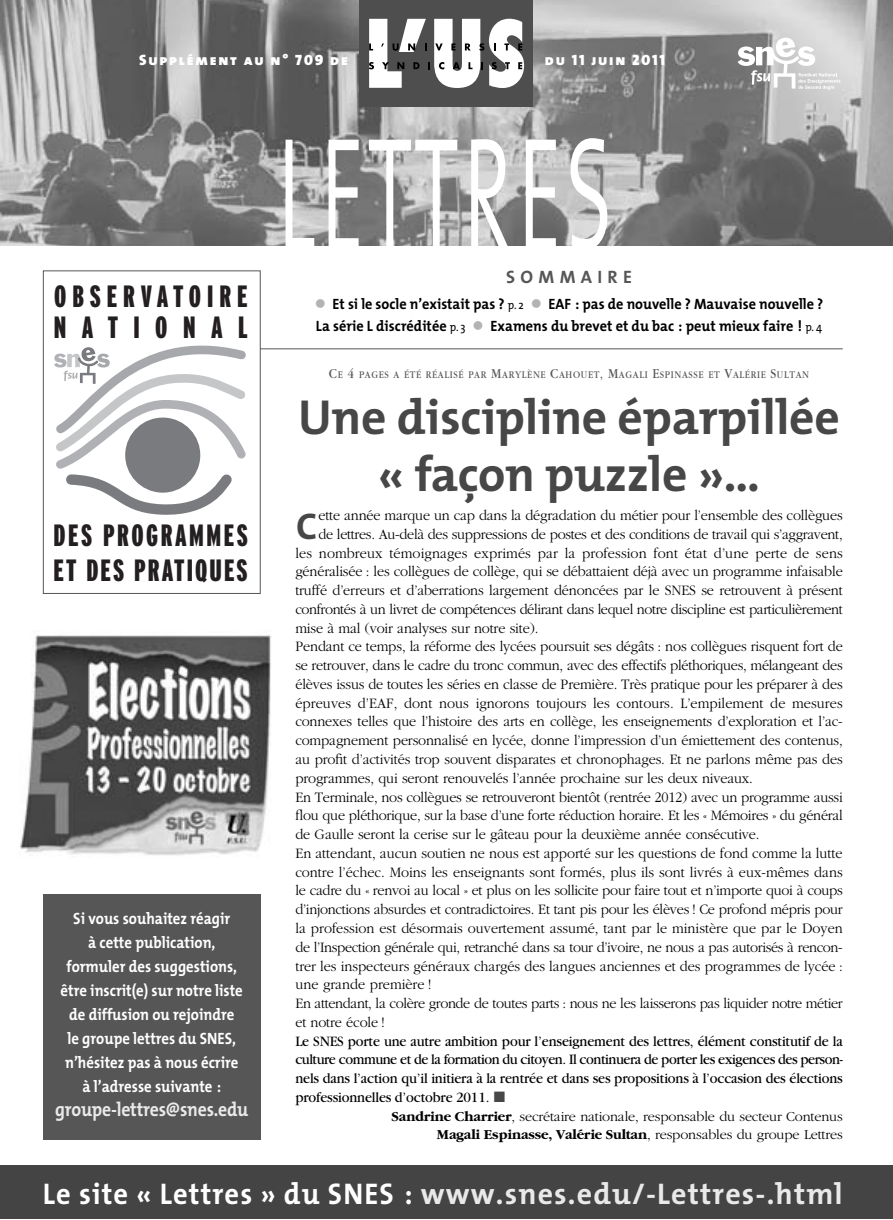
<style>
.page{position:relative;width:893px;height:1220px;background:#fff}
.page>*{position:absolute;margin:0;border:0;box-sizing:border-box;transform-origin:0 0}
.t1{font:210px "The Mix Light Caps";color:#fff;scale:.52 1}
.t2{font:700 49.5px/57px "The Mix";letter-spacing:-.005em;color:#474747;text-align:center}
.t3{font:37.5px "The Mix Bold Caps";color:#474747}
.t4{font:900 extra-condensed 30.75px "Interstate";letter-spacing:.085em;color:#231f20}
.t5{font:900 extra-condensed 30.75px "Interstate";letter-spacing:.195em;color:#231f20}
.t6{font:900 extra-condensed 30.75px "Interstate";letter-spacing:.505em;color:#231f20}
.t7{font:700 30px "The Mix";letter-spacing:.04em;color:#e9e9e9}
.t8{font:700 19.65px "The Mix";letter-spacing:-.01em;color:#e9e9e9;scale:.9 1}
.t9{font:18px "The Mix Bold Caps";letter-spacing:.295em;color:#565656}
.t10{font:700 16.35px/24px "The Mix";color:#fff;text-align:center;scale:.9 1}
.t11{font:300 15px "Garamond";letter-spacing:-.01em;color:#000;scale:.95 1}
.t12{font:15px/18.8px "Garamond";letter-spacing:-.01em;color:#000;text-align:justify;scale:.95 1}
.t13{font:700 15px "The Mix";color:#000;scale:.95 1}
.t14{font:15px "The Mix Black Caps";letter-spacing:.12em;color:#fff}
.t15{font:300 14.25px/18.8px "Garamond";letter-spacing:-.01em;color:#000;text-align:right}
.t16{font:10.65px "Garamond";letter-spacing:.07em;color:#565656;scale:.89 1}
.s1{font-weight:400;font-size:12px}
.s2{font-size:14.25px}
.s3{color:#474747}
.s4{font-weight:700}
.s5{color:#fff}
</style>
<div class="page">
<hr style="left:43px;top:348px;width:799px;height:1px;background:#565656">
<img style="left:1px;top:0;width:891px;height:246px">
<div style="left:359px;top:0;width:173px;height:107px;background:#4e4e4e"></div>
<svg style="left:369px;top:19px;width:155px;height:69px"></svg>
<svg style="left:737px;top:37px;width:103px;height:53px"></svg>
<svg style="left:48px;top:345px;width:205px;height:170px"></svg>
<div style="left:43px;top:270px;width:217px;height:324px;border:1px solid #565656"></div>
<div style="left:1px;top:1165px;width:891px;height:54px;background:#444"></div>
<img style="left:20px;top:635px;width:251px;height:221px">
<div style="left:43px;top:894px;width:217px;height:245px;background:#565656"></div>
<p class="t14" style="left:139px;top:51px;width:210px">Supplément au n° 709 de</p>
<p class="t14" style="left:545px;top:51px;width:122px">du 11 juin 2011</p>
<h3 class="t5" style="left:54px;top:285px;width:195px">OBSERVATOIRE</h3>
<h3 class="t6" style="left:54px;top:315px;width:195px">NATIONAL</h3>
<h3 class="t4" style="left:53px;top:524px;width:196px">DES PROGRAMMES</h3>
<h3 class="t4" style="left:53px;top:558px;width:196px">ET DES PRATIQUES</h3>
<p class="t10" style="left:61px;top:908px;width:204px">Si vous souhaitez réagir<br>à cette publication, formuler des suggestions, être inscrit(e) sur notre liste de diffusion ou rejoindre<br>le groupe lettres du SNES, n’hésitez pas à nous écrire à l’adresse suivante :</p>
<h3 class="t8" style="left:55px;top:1102px;width:216px">groupe-lettres@snes.edu</h3>
<h1 class="t1" style="left:274px;top:53px;width:656px">lettres</h1>
<p class="t9" style="left:506px;top:266px;width:127px">SOMMAIRE</p>
<p class="t13" style="left:332px;top:298px;width:203px">Et si le socle n’existait pas ? <span class="s1">p. 2</span></p>
<p class="t13" style="left:548px;top:298px;width:291px">EAF : pas de nouvelle ? Mauvaise nouvelle ?</p>
<p class="t13" style="left:316px;top:320px;width:159px">La série L discréditée <span class="s1">p. 3</span></p>
<p class="t13" style="left:490px;top:320px;width:350px">Examens du brevet et du bac : peut mieux faire ! <span class="s1">p. 4</span></p>
<p class="t16" style="left:329px;top:371px;width:541px"><span class="s2">C</span>E <span class="s2">4</span> PAGES A ÉTÉ RÉALISÉ PAR <span class="s2">M</span>ARYLÈNE <span class="s2">C</span>AHOUET<span class="s2">, M</span>AGALI <span class="s2">E</span>SPINASSE ET <span class="s2">V</span>ALÉRIE <span class="s2">S</span>ULTAN</p>
<h2 class="t2" style="left:298px;top:393px;width:543px">Une discipline éparpillée « façon puzzle »...</h2>
<h3 class="t3" style="left:296px;top:504px;width:23px">C</h3>
<p class="t11" style="left:318px;top:509px;width:553px">ette année marque un cap dans la dégradation du métier pour l’ensemble des collègues</p>
<p class="t11" style="left:318px;top:528px;width:553px">de lettres. Au-delà des suppressions de postes et des conditions de travail qui s’aggravent,</p>
<p class="t11" style="left:295px;top:547px;width:577px">les nombreux témoignages exprimés par la profession font état d’une perte de sens</p>
<p class="t11" style="left:295px;top:566px;width:577px">généralisée : les collègues de collège, qui se débattaient déjà avec un programme infaisable</p>
<p class="t11" style="left:295px;top:584px;width:577px">truffé d’erreurs et d’aberrations largement dénoncées par le SNES se retrouvent à présent</p>
<p class="t11" style="left:295px;top:603px;width:577px">confrontés à un livret de compétences délirant dans lequel notre discipline est particulièrement</p>
<p class="t11" style="left:295px;top:622px;width:257px">mise à mal (voir analyses sur notre site).</p>
<p class="t11" style="left:295px;top:641px;width:577px">Pendant ce temps, la réforme des lycées poursuit ses dégâts : nos collègues risquent fort de</p>
<p class="t11" style="left:295px;top:659px;width:577px">se retrouver, dans le cadre du tronc commun, avec des effectifs pléthoriques, mélangeant des</p>
<p class="t11" style="left:295px;top:678px;width:577px">élèves issus de toutes les séries en classe de Première. Très pratique pour les préparer à des</p>
<p class="t11" style="left:295px;top:697px;width:577px">épreuves d’EAF, dont nous ignorons toujours les contours. L’empilement de mesures</p>
<p class="t11" style="left:295px;top:716px;width:577px">connexes telles que l’histoire des arts en collège, les enseignements d’exploration et l’ac-</p>
<p class="t11" style="left:295px;top:734px;width:577px">compagnement personnalisé en lycée, donne l’impression d’un émiettement des contenus,</p>
<p class="t11" style="left:295px;top:753px;width:577px">au profit d’activités trop souvent disparates et chronophages. Et ne parlons même pas des</p>
<p class="t11" style="left:295px;top:772px;width:483px">programmes, qui seront renouvelés l’année prochaine sur les deux niveaux.</p>
<p class="t11" style="left:295px;top:791px;width:577px">En Terminale, nos collègues se retrouveront bientôt (rentrée 2012) avec un programme aussi</p>
<p class="t11" style="left:295px;top:810px;width:578px">flou que pléthorique, sur la base d’une forte réduction horaire. Et les « Mémoires » du général</p>
<p class="t11" style="left:295px;top:828px;width:490px">de Gaulle seront la cerise sur le gâteau pour la deuxième année consécutive.</p>
<p class="t11" style="left:295px;top:847px;width:577px">En attendant, aucun soutien ne nous est apporté sur les questions de fond comme la lutte</p>
<p class="t11" style="left:295px;top:866px;width:577px">contre l’échec. Moins les enseignants sont formés, plus ils sont livrés à eux-mêmes dans</p>
<p class="t11" style="left:295px;top:885px;width:577px">le cadre du « renvoi au local » et plus on les sollicite pour faire tout et n’importe quoi à coups</p>
<p class="t11" style="left:295px;top:903px;width:577px">d’injonctions absurdes et contradictoires. Et tant pis pour les élèves ! Ce profond mépris pour</p>
<p class="t11" style="left:295px;top:922px;width:577px">la profession est désormais ouvertement assumé, tant par le ministère que par le Doyen</p>
<p class="t11" style="left:295px;top:941px;width:577px">de l’Inspection générale qui, retranché dans sa tour d’ivoire, ne nous a pas autorisés à rencon-</p>
<p class="t11" style="left:295px;top:960px;width:577px">trer les inspecteurs généraux chargés des langues anciennes et des programmes de lycée :</p>
<p class="t11" style="left:295px;top:978px;width:144px">une grande première !</p>
<p class="t11" style="left:295px;top:997px;width:577px">En attendant, la colère gronde de toutes parts : nous ne les laisserons pas liquider notre métier</p>
<p class="t11" style="left:295px;top:1016px;width:95px">et notre école !</p>
<p class="t12" style="left:295px;top:1032px;width:577px">Le SNES porte une autre ambition pour l’enseignement des lettres, élément constitutif de la culture commune et de la formation du citoyen. Il continuera de porter les exigences des person&shy;nels dans l’action qu’il initiera à la rentrée et dans ses propositions à l’occasion des élections professionnelles d’octobre 2011. <span class="s3">■</span></p>
<p class="t15" style="left:391px;top:1107px;width:452px"><span class="s4">Sandrine Charrier</span>, secrétaire nationale, responsable du secteur Contenus<br><span class="s4">Magali Espinasse, Valérie Sultan</span>, responsables du groupe Lettres</p>
<h3 class="t7" style="left:43px;top:1181px;width:801px"><span class="s5">Le site « Lettres » du SNES :</span> www.snes.edu/-Lettres-.html</h3>
</div>
